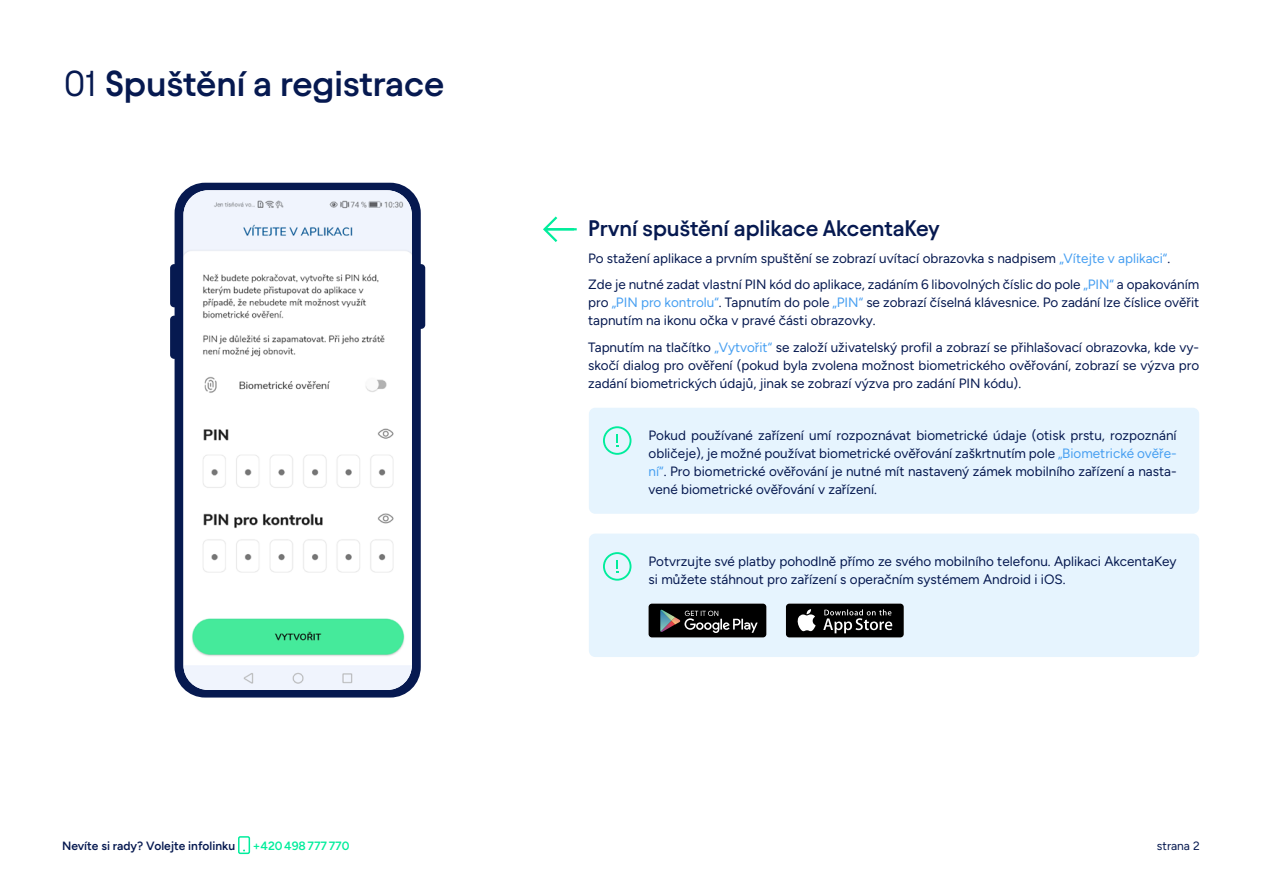
<style>
.page{position:relative;width:1263px;height:893px;background:#fff}
.page>*{position:absolute;margin:0;border:0;box-sizing:border-box;transform-origin:0 0}
.t1{font:600 36px "Avantt TRIAL";color:#061950}
.t2{font:600 22.5px "Avantt TRIAL";color:#061950}
.t3{font:13.5px/18px "Figtree";color:#061950}
.t4{font:600 12px "Figtree";color:#061950}
.t5{font:600 12px "Figtree";color:#00ed9b}
.t6{font:12px "Figtree";color:#061950}
.s1{font-weight:400}
.s2{color:#479ff1}
</style>
<div class="page">
<div style="left:238px;top:836px;width:12px;height:18px;border:2px solid #00ed9c;border-radius:2px"></div>
<div style="left:589px;top:408px;width:610px;height:106px;background:#e6f4fe;border-radius:6px"></div>
<div style="left:589px;top:534px;width:610px;height:123px;background:#e6f4fe;border-radius:6px"></div>
<svg style="left:603px;top:426px;width:28px;height:29px"></svg>
<svg style="left:603px;top:552px;width:28px;height:29px"></svg>
<svg style="left:543px;top:216px;width:34px;height:26px"></svg>
<hr style="left:546px;top:228px;width:28px;height:2px;background:#00ed9b">
<svg style="left:170px;top:183px;width:255px;height:514px;fill:#061950"></svg>
<img style="left:183px;top:190px;width:229px;height:500px">
<div style="left:786px;top:604px;width:118px;height:33px;background:#000;border-radius:3px"></div>
<svg style="left:797px;top:609px;width:19px;height:22px"></svg>
<svg style="left:823px;top:609px;width:69px;height:24px"></svg>
<div style="left:648px;top:604px;width:118px;height:33px;background:#000;border-radius:3px"></div>
<svg style="left:660px;top:610px;width:98px;height:23px"></svg>
<h1 class="t1" style="left:64px;top:57px;width:382px"><span class="s1">01</span> Spuštění a registrace</h1>
<h2 class="t2" style="left:588px;top:212px;width:353px">První spuštění aplikace AkcentaKey</h2>
<p class="t3" style="left:588px;top:245px;width:613px;line-height:26.5px">Po stažení aplikace a prvním spuštění se zobrazí uvítací obrazovka s nadpisem <span class="s2">„Vítejte v aplikaci“</span>.<br>Zde je nutné zadat vlastní PIN kód do aplikace, zadáním 6 libovolných číslic do pole <span class="s2">„PIN“</span> a opakováním</p>
<p class="t3" style="left:588px;top:294px;width:613px">pro <span class="s2">„PIN pro kontrolu“</span>. Tapnutím do pole <span class="s2">„PIN“</span> se zobrazí číselná klávesnice. Po zadání lze číslice ověřit tapnutím na ikonu očka v pravé části obrazovky.</p>
<p class="t3" style="left:588px;top:338px;width:613px;text-align:justify">Tapnutím na tlačítko <span class="s2">„Vytvořit“</span> se založí uživatelský profil a zobrazí se přihlašovací obrazovka, kde vy&shy;skočí dialog pro ověření (pokud byla zvolena možnost biometrického ověřování, zobrazí se výzva pro zadání biometrických údajů, jinak se zobrazí výzva pro zadání PIN kódu).</p>
<p class="t3" style="left:648px;top:426px;width:530px;text-align:justify">Pokud používané zařízení umí rozpoznávat biometrické údaje (otisk prstu, rozpoznání obličeje), je možné používat biometrické ověřování zaškrtnutím pole <span class="s2">„Biometrické ověře&shy;ní“</span>. Pro biometrické ověřování je nutné mít nastavený zámek mobilního zařízení a nasta&shy;vené biometrické ověřování v zařízení.</p>
<p class="t3" style="left:649px;top:552px;width:529px">Potvrzujte své platby pohodlně přímo ze svého mobilního telefonu. Aplikaci AkcentaKey si můžete stáhnout pro zařízení s operačním systémem Android i iOS.</p>
<p class="t4" style="left:62px;top:838px;width:175px">Nevíte si rady? Volejte infolinku</p>
<p class="t5" style="left:253px;top:838px;width:98px">+420498777770</p>
<p class="t6" style="left:1157px;top:838px;width:44px">strana 2</p>
</div>
